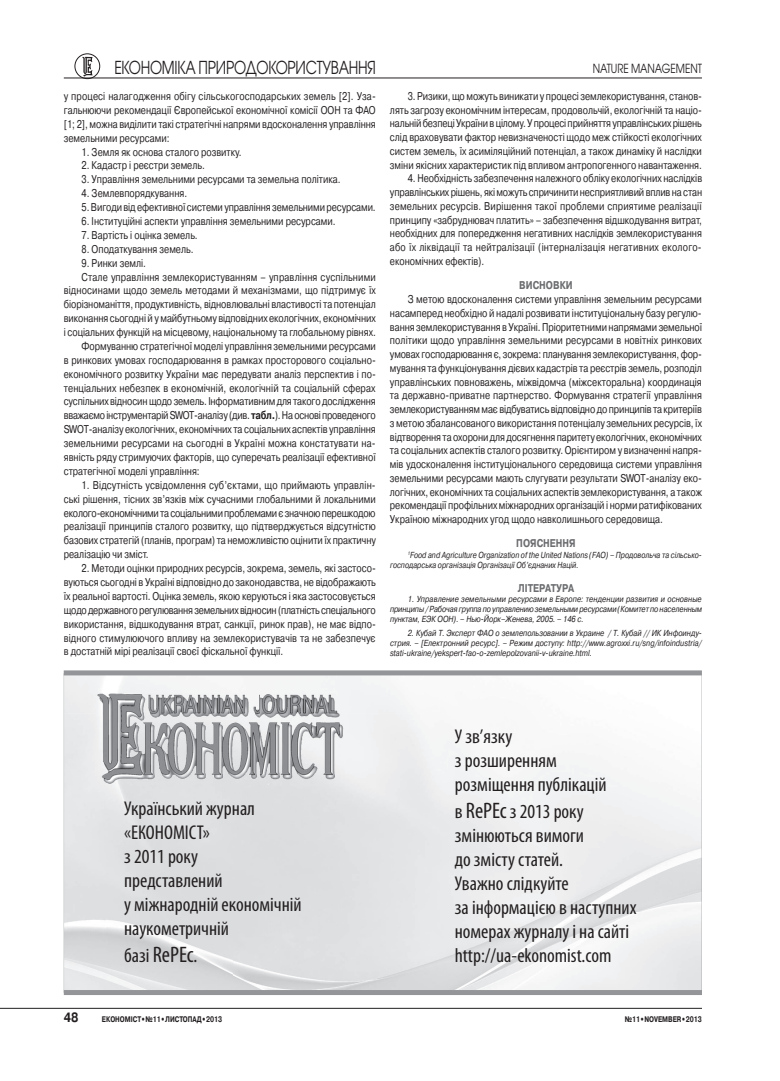
<style>
.page{position:relative;width:780px;height:1081px;background:#fff}
.page>*{position:absolute;margin:0;border:0;box-sizing:border-box;transform-origin:0 0}
.t1{font:condensed 20px/24px "Myriad Pro";color:#231f20}
.t2{font:17.75px "Avant Garde Gothic C";letter-spacing:-.02em;color:#231f20;scale:.79 1}
.t3{font:700 13.5px "Pragmatica C";color:#231f20;scale:.83 1}
.t4{font:12.5px "Avant Garde Gothic C";letter-spacing:-.005em;color:#231f20;scale:.8 1}
.t5{font:11.25px/13.8px "Pragmatica C";color:#231f20;text-align:justify;scale:.8 1}
.t6{font:11.25px "Pragmatica C";letter-spacing:-.025em;color:#231f20;scale:.8 1}
.t7{font:700 11.25px "Pragmatica C";color:#6c6d70;scale:.8 1}
.t8{font:italic 8.75px/10px "Pragmatica C";color:#231f20;text-align:justify;scale:.82 1}
.t9{font:italic 8.75px/10px "Pragmatica C";color:#231f20;scale:.8 1}
.t10{font:700 8.12px "Pragmatica C";color:#231f20;scale:.77 1}
.s1{font-weight:700}
.s2{font-size:22.5px}
</style>
<div class="page">
<hr style="left:64px;top:78px;width:638px;height:1px;background:#231f20">
<hr style="left:0;top:1008px;width:702px;height:1px;background:#231f20">
<svg style="left:82px;top:57px;width:10px;height:19px"></svg>
<div style="left:74px;top:53px;width:26px;height:26px;border:1px solid #231f20;border-radius:50%"></div>
<svg style="left:64px;top:675px;width:637px;height:315px"></svg>
<img style="left:95px;top:692px;width:249px;height:93px">
<div style="left:64px;top:670px;width:637px;height:5px;background:#939598"></div>
<div style="left:64px;top:990px;width:638px;height:5px;background:#939598"></div>
<h2 class="t2" style="left:114px;top:57px;width:332px">ЕКОНОМІКА ПРИРОДОКОРИСТУВАННЯ</h2>
<p class="t4" style="left:592px;top:61px;width:138px">NATURE MANAGEMENT</p>
<p class="t5" style="left:64px;top:89px;width:391px">у процесі налагодження обігу сільськогосподарських земель [2]. Уза&shy;гальнюючи рекомендації Європейської економічної комісії ООН та ФАО [1; 2], можна виділити такі стратегічні напрями вдосконалення управління земельними ресурсами:</p>
<p class="t5" style="left:81px;top:145px;width:202px">1. Земля як основа сталого розвитку.</p>
<p class="t5" style="left:81px;top:159px;width:156px">2. Кадастр і реєстри земель.</p>
<p class="t5" style="left:81px;top:173px;width:325px">3. Управління земельними ресурсами та земельна політика.</p>
<p class="t5" style="left:81px;top:186px;width:134px">4. Землевпорядкування.</p>
<p class="t5" style="left:81px;top:200px;width:369px">5. Вигоди від ефективної системи управління земельними ресурсами.</p>
<p class="t5" style="left:81px;top:214px;width:319px">6. Інституційні аспекти управління земельними ресурсами.</p>
<p class="t5" style="left:81px;top:228px;width:147px">7. Вартість і оцінка земель.</p>
<p class="t5" style="left:81px;top:242px;width:141px">8. Оподаткування земель.</p>
<p class="t5" style="left:81px;top:256px;width:82px">9. Ринки землі.</p>
<p class="t5" style="left:81px;top:270px;width:369px">Стале управління землекористуванням – управління суспільними</p>
<p class="t5" style="left:64px;top:284px;width:391px">відносинами щодо земель методами й механізмами, що підтримує їх</p>
<p class="t5" style="left:64px;top:298px;width:391px">біорізноманіття, продуктивність, відновлювальні властивості та потенціал</p>
<p class="t5" style="left:64px;top:311px;width:391px">виконання сьогодні й у майбутньому відповідних екологічних, економічних</p>
<p class="t5" style="left:64px;top:325px;width:391px">і соціальних функцій на місцевому, національному та глобальному рівнях.</p>
<p class="t5" style="left:81px;top:339px;width:369px">Формуванню стратегічної моделі управління земельними ресурсами</p>
<p class="t5" style="left:64px;top:353px;width:391px">в ринкових умовах господарювання в рамках просторового соціально-</p>
<p class="t5" style="left:64px;top:367px;width:391px">економічного розвитку України має передувати аналіз перспектив і по-</p>
<p class="t5" style="left:64px;top:381px;width:391px">тенціальних небезпек в економічній, екологічній та соціальній сферах</p>
<p class="t5" style="left:64px;top:395px;width:391px">суспільних відносин щодо земель. Інформативним для такого дослідження</p>
<p class="t6" style="left:64px;top:409px;width:391px">вважаємо інструментарій SWOT-аналізу (див. <span class="s1">табл.</span>). На основі проведеного</p>
<p class="t5" style="left:64px;top:422px;width:391px">SWOT-аналізу екологічних, економічних та соціальних аспектів управління</p>
<p class="t5" style="left:64px;top:436px;width:391px">земельними ресурсами на сьогодні в Україні можна констатувати на-</p>
<p class="t5" style="left:64px;top:450px;width:391px">явність ряду стримуючих факторів, що суперечать реалізації ефективної</p>
<p class="t5" style="left:64px;top:464px;width:171px">стратегічної моделі управління:</p>
<p class="t5" style="left:64px;top:478px;width:392px;text-indent:18px">1. Відсутність усвідомлення суб’єктами, що приймають управлін&shy;ські рішення, тісних зв’язків між сучасними глобальними й локальними еколого-економічними та соціальними проблемами є значною перешкодою реалізації принципів сталого розвитку, що підтверджується відсутністю базових стратегій (планів, програм) та неможливістю оцінити їх практичну реалізацію чи зміст.</p>
<p class="t5" style="left:64px;top:561px;width:391px;text-indent:18px">2. Методи оцінки природних ресурсів, зокрема, земель, які застосо&shy;вуються сьогодні в Україні відповідно до законодавства, не відображають їх реальної вартості. Оцінка земель, якою керуються і яка застосовується щодо державного регулювання земельних відносин (платність спеціального використання, відшкодування втрат, санкції, ринок прав), не має відпо&shy;відного стимулюючого впливу на землекористувачів та не забезпечує в достатній мірі реалізації своєї фіскальної функції.</p>
<p class="t5" style="left:390px;top:89px;width:391px;text-indent:18px">3. Ризики, що можуть виникати у процесі землекористування, станов&shy;лять загрозу економічним інтересам, продовольчій, екологічній та націо&shy;нальній безпеці України в цілому. У процесі прийняття управлінських рішень слід враховувати фактор невизначеності щодо меж стійкості екологічних систем земель, їх асиміляційний потенціал, а також динаміку й наслідки зміни якісних характеристик під впливом антропогенного навантаження.</p>
<p class="t5" style="left:390px;top:172px;width:392px;text-indent:18px">4. Необхідність забезпечення належного обліку екологічних наслідків управлінських рішень, які можуть спричинити несприятливий вплив на стан земельних ресурсів. Вирішення такої проблеми сприятиме реалізації принципу «забруднювач платить» – забезпечення відшкодування витрат, необхідних для попередження негативних наслідків землекористування або їх ліквідації та нейтралізації (інтерналізація негативних еколого&shy;економічних ефектів).</p>
<p class="t7" style="left:519px;top:279px;width:68px">ВИСНОВКИ</p>
<p class="t5" style="left:390px;top:292px;width:391px;text-indent:18px">З метою вдосконалення системи управління земельним ресурсами насамперед необхідно й надалі розвивати інституціональну базу регулю&shy;вання землекористування в Україні. Пріоритетними напрямами земельної політики щодо управління земельними ресурсами в новітніх ринкових умовах господарювання є, зокрема: планування землекористування, фор&shy;мування та функціонування дієвих кадастрів та реєстрів земель, розподіл управлінських повноважень, міжвідомча (міжсекторальна) координація та державно-приватне партнерство. Формування стратегії управління землекористуванням має відбуватись відповідно до принципів та критеріїв з метою збалансованого використання потенціалу земельних ресурсів, їх відтворення та охорони для досягнення паритету екологічних, економічних та соціальних аспектів сталого розвитку. Орієнтиром у визначенні напря&shy;мів удосконалення інституціонального середовища системи управління земельними ресурсами мають слугувати результати SWOT-аналізу еко&shy;логічних, економічних та соціальних аспектів землекористування, а також рекомендації профільних міжнародних організацій і норми ратифікованих Україною міжнародних угод щодо навколишнього середовища.</p>
<p class="t7" style="left:516px;top:537px;width:76px">ПОЯСНЕННЯ</p>
<p class="t9" style="left:390px;top:550px;width:391px;text-indent:18px"><sup>1</sup>Food and Agriculture Organization of the United Nations (FAO) – Продовольча та сільсько&shy;господарська організація Організації Об’єднаних Націй.</p>
<p class="t7" style="left:518px;top:582px;width:72px">ЛІТЕРАТУРА</p>
<p class="t8" style="left:390px;top:594px;width:382px;text-indent:18px">1. Управление земельными ресурсами в Европе: тенденции развития и основные принципы / Рабочая группа по управлению земельными ресурсами (Комитет по населенным пунктам, ЕЭК ООН). – Нью-Йорк–Женева, 2005. – 146 с.</p>
<p class="t8" style="left:390px;top:627px;width:382px;text-indent:18px">2. Кубай Т. Эксперт ФАО о землепользовании в Украине / Т. Кубай // ИК Инфоинду&shy;стрия. – [Електронний ресурс]. – Режим доступу: http://www.agroxxi.ru/sng/infoindustria/ stati-ukraine/yekspert-fao-o-zemlepolzovanii-v-ukraine.html.</p>
<h1 class="t1" style="left:124px;top:796px;width:179px">Український журнал «ЕКОНОМІСТ»<br>з 2011 року<br>представлений<br>у міжнародній економічній наукометричній</h1>
<h1 class="t1" style="left:124px;top:943px;width:75px">базі <span class="s2">RePEc</span>.</h1>
<h1 class="t1" style="left:455px;top:724px;width:153px">У зв’язку<br>з розширенням розміщення публікацій</h1>
<h1 class="t1" style="left:455px;top:799px;width:183px">в <span class="s2">RePEc</span> з 2013 року змінюються вимоги<br>до змісту статей.<br>Уважно слідкуйте<br>за інформацією в наступних номерах журналу і на сайті http://ua-ekonomist.com</h1>
<p class="t3" style="left:64px;top:1010px;width:19px">48</p>
<p class="t10" style="left:102px;top:1015px;width:158px">ЕКОНОМIСТ•№11•ЛИСТОПАД•2013</p>
<p class="t10" style="left:624px;top:1015px;width:102px">№11•NOVEMBER•2013</p>
</div>
